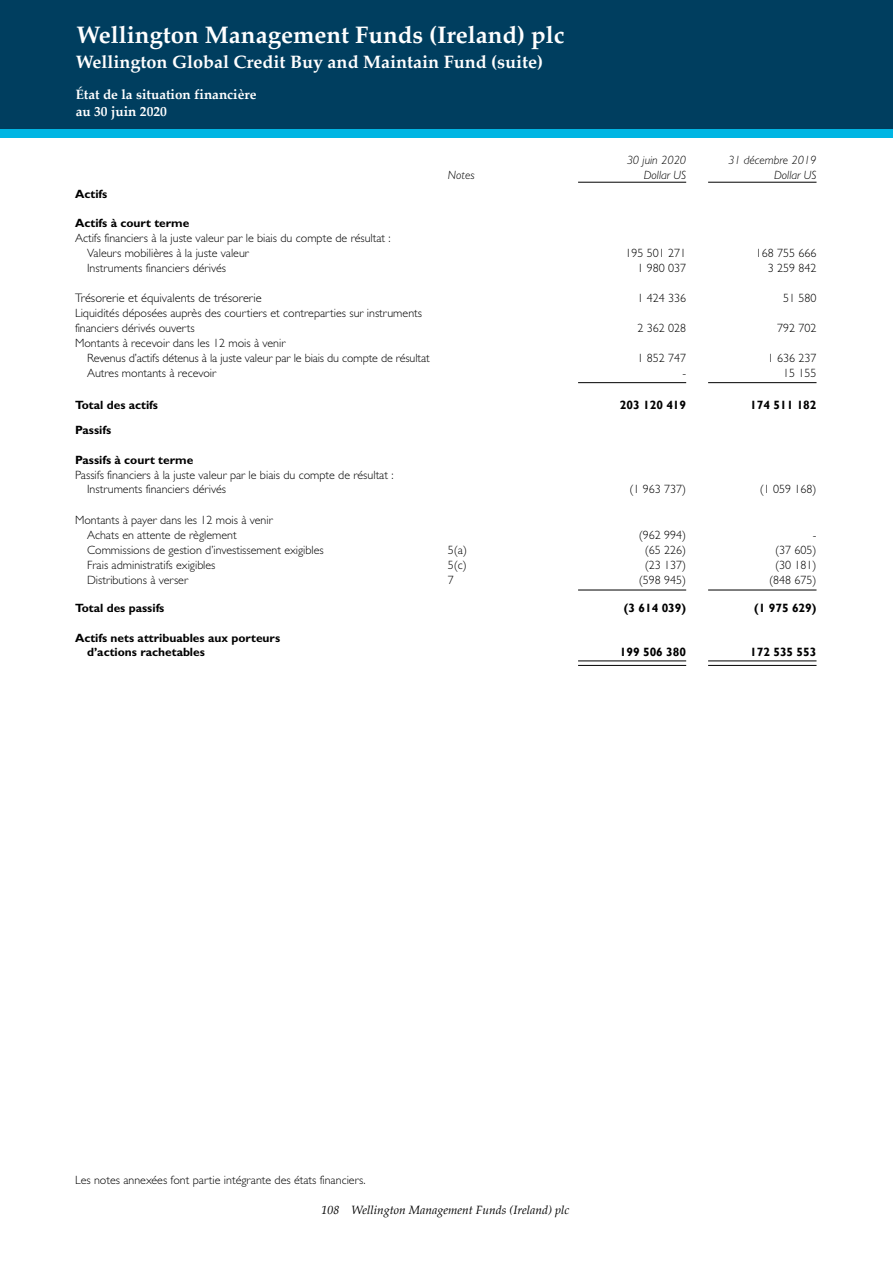
<style>
.page{position:relative;width:893px;height:1263px;background:#fff}
.page>*{position:absolute;margin:0;border:0;box-sizing:border-box;transform-origin:0 0}
.t1{font:700 24px "Palatino";color:#fff}
.t2{font:700 18px "Palatino";color:#fff}
.t3{font:700 13.5px/16.2px "Palatino Linotype";color:#fff}
.t4{font:300 12.3px "Gill Sans Std";color:#000}
.t5{font:300 12px/15px "Gill Sans Std";color:#000}
.t6{font:700 12px/14.4px "Gill Sans Std";color:#000}
.t7{font:700 12px "Gill Sans";color:#000}
.t8{font:italic 300 12px/15px "Gill Sans Std";color:#000;text-align:right}
.t9{font:italic 12px "Palatino";color:#000}
</style>
<div class="page">
<div style="left:0;top:0;width:892px;height:129px;background:#003e5f"></div>
<div style="left:0;top:129px;width:892px;height:8px;background:#00b5e3"></div>
<hr style="left:577px;top:182px;width:108px;height:1px;background:#000">
<hr style="left:707px;top:182px;width:109px;height:1px;background:#000">
<hr style="left:577px;top:660px;width:108px;height:1px;background:#000">
<hr style="left:577px;top:665px;width:108px;height:1px;background:#000">
<hr style="left:707px;top:665px;width:109px;height:1px;background:#000">
<hr style="left:707px;top:660px;width:109px;height:1px;background:#000">
<hr style="left:707px;top:590px;width:109px;height:1px;background:#000">
<hr style="left:577px;top:590px;width:108px;height:1px;background:#000">
<hr style="left:577px;top:382px;width:108px;height:1px;background:#000">
<hr style="left:707px;top:382px;width:109px;height:1px;background:#000">
<h1 class="t1" style="left:77px;top:14px;width:489px">Wellington Management Funds (Ireland) plc</h1>
<h2 class="t2" style="left:76px;top:46px;width:469px">Wellington Global Credit Buy and Maintain Fund (suite)</h2>
<p class="t3" style="left:76px;top:86px;width:182px">État de la situation financière au 30 juin 2020</p>
<p class="t6" style="left:75px;top:187px;width:34px">Actifs</p>
<p class="t6" style="left:75px;top:216px;width:116px">Actifs à court terme</p>
<p class="t5" style="left:87px;top:231px;width:305px;text-indent:-12px">Actifs financiers à la juste valeur par le biais du compte de résultat :<br>Valeurs mobilières à la juste valeur</p>
<p class="t8" style="left:448px;top:168px;width:28px">Notes</p>
<p class="t8" style="left:626px;top:153px;width:61px">30 juin 2020<br>Dollar US</p>
<p class="t8" style="left:727px;top:153px;width:90px">31 décembre 2019<br>Dollar US</p>
<p class="t5" style="left:625px;top:246px;width:62px">195 501 271</p>
<p class="t5" style="left:755px;top:246px;width:62px">168 755 666</p>
<p class="t5" style="left:87px;top:261px;width:140px">Instruments financiers dérivés</p>
<p class="t5" style="left:637px;top:261px;width:50px">1 980 037</p>
<p class="t5" style="left:767px;top:261px;width:50px">3 259 842</p>
<p class="t4" style="left:75px;top:291px;width:188px">Trésorerie et équivalents de trésorerie</p>
<p class="t5" style="left:637px;top:291px;width:50px">1 424 336</p>
<p class="t5" style="left:782px;top:291px;width:35px">51 580</p>
<p class="t5" style="left:75px;top:305px;width:348px">Liquidités déposées auprès des courtiers et contreparties sur instruments financiers dérivés ouverts</p>
<p class="t5" style="left:637px;top:320px;width:50px">2 362 028</p>
<p class="t5" style="left:776px;top:320px;width:41px">792 702</p>
<p class="t5" style="left:87px;top:335px;width:344px;text-indent:-12px">Montants à recevoir dans les 12 mois à venir<br>Revenus d’actifs détenus à la juste valeur par le biais du compte de résultat</p>
<p class="t5" style="left:637px;top:350px;width:50px">1 852 747</p>
<p class="t5" style="left:767px;top:350px;width:50px">1 636 237</p>
<p class="t5" style="left:87px;top:365px;width:130px">Autres montants à recevoir</p>
<p class="t5" style="left:682px;top:365px;width:5px">-</p>
<p class="t5" style="left:782px;top:365px;width:35px">15 155</p>
<p class="t6" style="left:75px;top:398px;width:84px">Total des actifs</p>
<p class="t7" style="left:619px;top:398px;width:68px">203 120 419</p>
<p class="t7" style="left:749px;top:398px;width:68px">174 511 182</p>
<p class="t6" style="left:75px;top:423px;width:38px">Passifs</p>
<p class="t6" style="left:75px;top:453px;width:120px">Passifs à court terme</p>
<p class="t5" style="left:87px;top:468px;width:308px;line-height:14.2px;text-indent:-12px">Passifs financiers à la juste valeur par le biais du compte de résultat :<br>Instruments financiers dérivés</p>
<p class="t5" style="left:629px;top:482px;width:58px">(1 963 737)</p>
<p class="t5" style="left:759px;top:482px;width:58px">(1 059 168)</p>
<p class="t5" style="left:87px;top:513px;width:187px;text-indent:-12px">Montants à payer dans les 12 mois à venir<br>Achats en attente de règlement</p>
<p class="t5" style="left:638px;top:528px;width:49px">(962 994)</p>
<p class="t5" style="left:812px;top:528px;width:5px">-</p>
<p class="t5" style="left:87px;top:543px;width:238px">Commissions de gestion d’investissement exigibles</p>
<p class="t5" style="left:448px;top:543px;width:21px">5(a)</p>
<p class="t5" style="left:644px;top:543px;width:43px">(65 226)</p>
<p class="t5" style="left:774px;top:543px;width:43px">(37 605)</p>
<p class="t5" style="left:87px;top:558px;width:130px">Frais administratifs exigibles</p>
<p class="t5" style="left:447px;top:558px;width:20px">5(c)</p>
<p class="t5" style="left:644px;top:558px;width:43px">(23 137)</p>
<p class="t5" style="left:774px;top:558px;width:43px">(30 181)</p>
<p class="t5" style="left:87px;top:573px;width:102px">Distributions à verser</p>
<p class="t5" style="left:447px;top:573px;width:7px">7</p>
<p class="t5" style="left:638px;top:573px;width:49px">(598 945)</p>
<p class="t5" style="left:768px;top:573px;width:49px">(848 675)</p>
<p class="t6" style="left:75px;top:601px;width:91px">Total des passifs</p>
<p class="t7" style="left:623px;top:601px;width:64px">(3 614 039)</p>
<p class="t7" style="left:753px;top:601px;width:64px">(1 975 629)</p>
<p class="t6" style="left:87px;top:631px;width:194px;text-indent:-12px">Actifs nets attribuables aux porteurs d’actions rachetables</p>
<p class="t7" style="left:619px;top:645px;width:68px">199 506 380</p>
<p class="t7" style="left:749px;top:645px;width:68px">172 535 553</p>
<p class="t5" style="left:75px;top:1172px;width:292px">Les notes annexées font partie intégrante des états financiers.</p>
<p class="t9" style="left:321px;top:1200px;width:249px">108 Wellington Management Funds (Ireland) plc</p>
</div>
